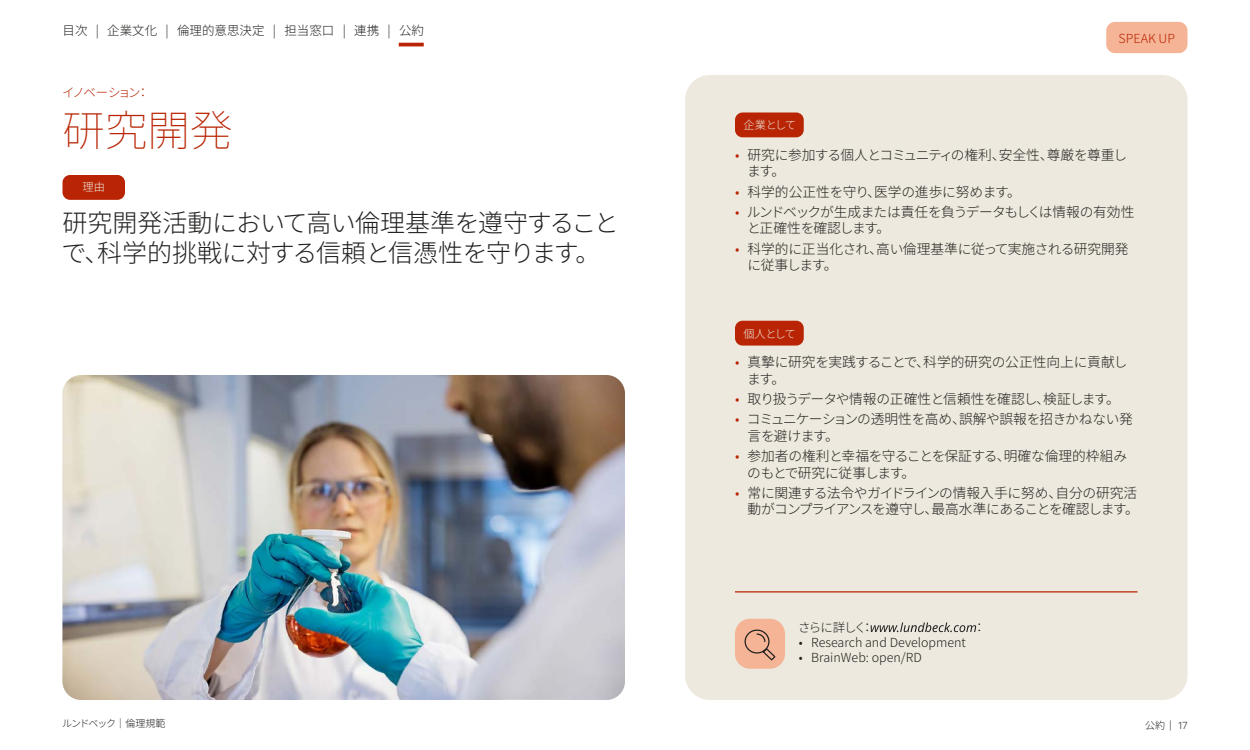
<style>
.page{position:relative;width:1250px;height:750px;background:#fff}
.page>*{position:absolute;margin:0;border:0;box-sizing:border-box;transform-origin:0 0}
.t1{font:200 42.5px "Source Han Sans JP";color:#b92504}
.t2{font:300 25px/30px "Source Han Sans JP";letter-spacing:-.015em;color:#22201f}
.t3{font:300 13.75px/16.5px "Source Han Sans JP";letter-spacing:-.025em;color:#22201f}
.t4{font:300 13.75px/16.5px "Source Han Sans JP";letter-spacing:-.055em;color:#22201f;text-align:right}
.t5{font:300 13.75px/16.5px "Source Han Sans JP";letter-spacing:-.06em;color:#22201f}
.t6{font:300 12.5px "Source Han Sans JP";color:#22201f}
.t7{font:300 12.5px "Source Han Sans JP";letter-spacing:-.14em;color:#b92504}
.t8{font:300 12.5px "Source Han Sans JP";color:#b92504}
.t9{font:300 11.25px "Source Han Sans JP";letter-spacing:-.03em;color:#ede9de}
.t10{font:300 10px "Source Han Sans JP";letter-spacing:-.085em;color:#22201f}
.t11{font:300 10px "Noto Sans";color:#22201f}
.s1{color:#b92504}
.s2{font-family:"Source Han Sans JP"}
</style>
<div class="page">
<div style="left:1106px;top:22px;width:82px;height:31px;background:#f5b496;border-radius:9px"></div>
<hr style="left:399px;top:43px;width:25px;height:3px;background:#b92504">
<div style="left:685px;top:75px;width:503px;height:625px;background:#ede9de;border-radius:25px"></div>
<div style="left:62px;top:175px;width:63px;height:25px;background:#b92504;border-radius:8px"></div>
<div style="left:735px;top:112px;width:69px;height:25px;background:#b92504;border-radius:8px"></div>
<div style="left:735px;top:321px;width:69px;height:25px;background:#b92504;border-radius:8px"></div>
<hr style="left:735px;top:591px;width:403px;height:1px;background:#b92504">
<div style="left:735px;top:619px;width:50px;height:50px;background:#f5b496;border-radius:15px"></div>
<svg style="left:871px;top:623px;width:105px;height:9px"></svg>
<svg style="left:744px;top:629px;width:32px;height:32px"></svg>
<img style="left:62px;top:375px;width:563px;height:325px">
<p class="t6" style="left:63px;top:23px;width:363px">目次 | 企業文化 | 倫理的意思決定 | 担当窓口 | 連携 | 公約</p>
<p class="t7" style="left:62px;top:86px;width:89px">イノベーション：</p>
<h1 class="t1" style="left:62px;top:107px;width:171px">研究開発</h1>
<p class="t9" style="left:82px;top:181px;width:24px">理由</p>
<h2 class="t2" style="left:62px;top:209px;width:559px">研究開発活動において高い倫理基準を遵守することで、科学的挑戦に対する信頼と信憑性を守ります。</h2>
<p class="t10" style="left:62px;top:717px;width:105px">ルンドベック｜倫理規範</p>
<p class="t9" style="left:744px;top:119px;width:54px">企業として</p>
<p class="t8" style="left:1119px;top:31px;width:58px">SPEAK UP</p>
<p class="t3" style="left:747px;top:147px;width:382px;text-indent:-12px"><span class="s1">•</span> 研究に参加する個人とコミュニティの権利、安全性、尊厳を尊重します。</p>
<p class="t3" style="left:735px;top:184px;width:287px"><span class="s1">•</span> 科学的公正性を守り、医学の進歩に努めます。</p>
<p class="t5" style="left:747px;top:204px;width:389px;text-indent:-12px"><span class="s1">•</span> ルンドベックが生成または責任を負うデータもしくは情報の有効性と正確性を確認します。</p>
<p class="t3" style="left:747px;top:241px;width:383px;text-indent:-12px"><span class="s1">•</span> 科学的に正当化され、高い倫理基準に従って実施される研究開発に従事します。</p>
<p class="t9" style="left:743px;top:327px;width:54px">個人として</p>
<p class="t3" style="left:747px;top:354px;width:382px;text-indent:-12px"><span class="s1">•</span> 真摯に研究を実践することで、科学的研究の公正性向上に貢献します。</p>
<p class="t3" style="left:735px;top:391px;width:387px"><span class="s1">•</span> 取り扱うデータや情報の正確性と信頼性を確認し、検証します。</p>
<p class="t3" style="left:747px;top:411px;width:387px;text-indent:-12px"><span class="s1">•</span> コミュニケーションの透明性を高め、誤解や誤報を招きかねない発言を避けます。</p>
<p class="t3" style="left:747px;top:448px;width:381px;text-indent:-12px"><span class="s1">•</span> 参加者の権利と幸福を守ることを保証する、明確な倫理的枠組みのもとで研究に従事します。</p>
<p class="t4" style="left:735px;top:485px;width:405px"><span class="s1">•</span> 常に関連する法令やガイドラインの情報入手に努め、自分の研究活動がコンプライアンスを遵守し、最高水準にあることを確認します。</p>
<p class="t6" style="left:798px;top:620px;width:77px">さらに詳しく：</p>
<p class="t6" style="left:973px;top:620px;width:14px">：</p>
<p class="t6" style="left:799px;top:635px;width:169px">• Research and Development</p>
<p class="t6" style="left:799px;top:650px;width:125px">• BrainWeb: open/RD</p>
<p class="t11" style="left:1145px;top:719px;width:44px"><span class="s2">公約</span> | 17</p>
</div>
